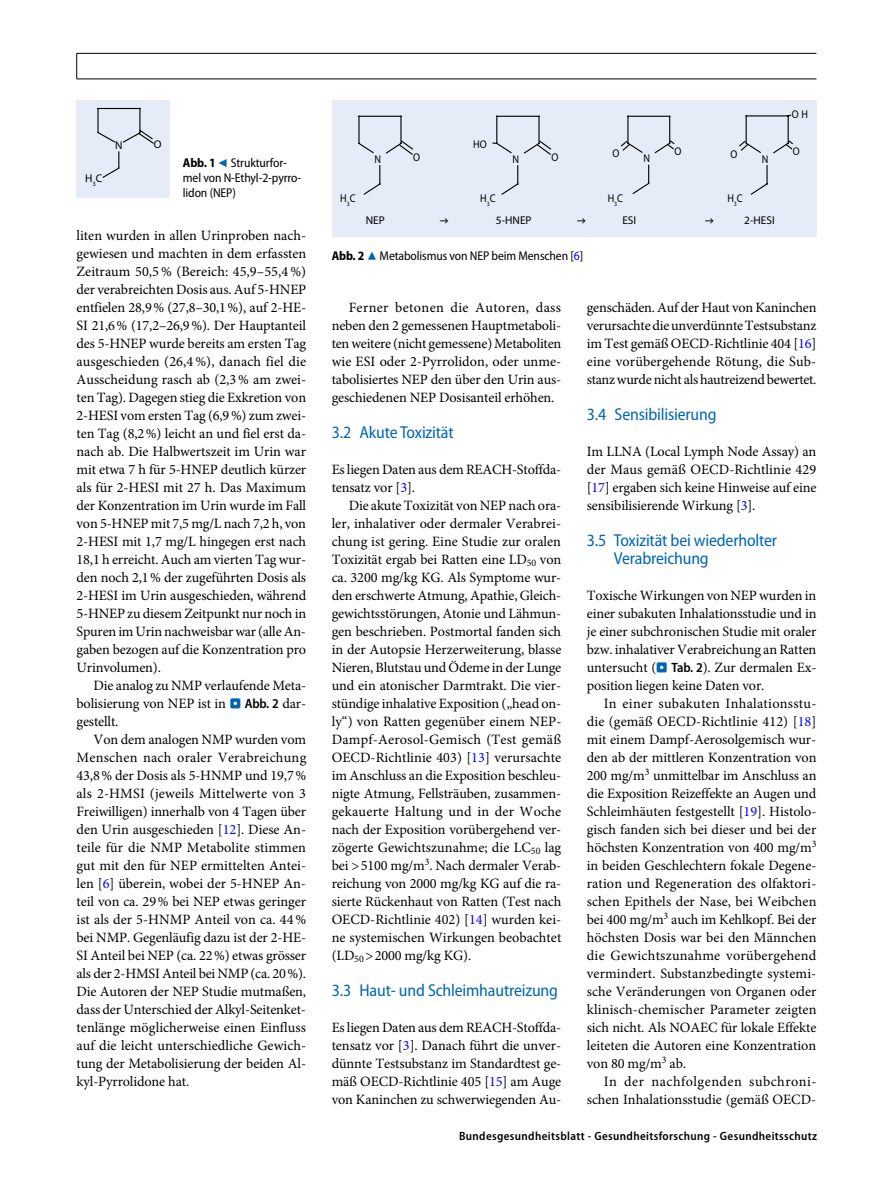
<style>
.page{position:relative;width:893px;height:1187px;background:#fff}
.page>*{position:absolute;margin:0;border:0;box-sizing:border-box;transform-origin:0 0}
.t1{font:semi-condensed 17.25px/18px "Myriad Pro";letter-spacing:-.01em;color:#0066b3}
.t2{font:14.25px/18px "Minion Pro";letter-spacing:-.01em;color:#000;text-align:justify}
.t3{font:semi-condensed 12.75px/15px "Myriad Pro";letter-spacing:-.01em;color:#000}
.t4{font:600 semi-condensed 12px "Myriad Pro";letter-spacing:.03em;color:#000}
.t5{font:11.25px "Myriad Pro";color:#000}
.t6{font:11.25px "Myriad Pro";color:#000;scale:.89 1}
.t7{font:11.25px "Myriad Pro";color:#000;scale:.9 1}
.t8{font:6.6px "Myriad Pro";color:#000;scale:.89 1}
.s1{font-weight:700}
.s2{font-family:"Blik Buttons";font-stretch:normal;font-size:13.5px;color:#0066b3}
.s3{font-family:"Blik Buttons";font-size:13.5px;color:#0066b3}
.s4{font-family:"Myriad Pro";font-weight:600;font-stretch:semi-condensed;font-size:13.5px}
.s5{color:#00f}
.s6{font-size:18px}
</style>
<div class="page">
<div style="left:332px;top:100px;width:484px;height:136px;background:#e6ecf7"></div>
<svg style="left:358px;top:115px;width:55px;height:80px"></svg>
<svg style="left:492px;top:115px;width:60px;height:80px"></svg>
<svg style="left:739px;top:114px;width:54px;height:81px"></svg>
<svg style="left:620px;top:115px;width:55px;height:80px"></svg>
<div style="left:77px;top:100px;width:93px;height:97px;background:#e6ecf7"></div>
<svg style="left:97px;top:107px;width:57px;height:71px"></svg>
<hr style="left:77px;top:79px;width:739px;height:1px;background:#000">
<svg style="left:76px;top:54px;width:1px;height:25px"></svg>
<hr style="left:77px;top:53px;width:739px;height:1px;background:#000">
<p class="t5" style="left:85px;top:171px;width:19px">H<sub>3</sub>C</p>
<p class="t5" style="left:115px;top:139px;width:9px">N</p>
<p class="t5" style="left:154px;top:137px;width:9px">O</p>
<p class="t3" style="left:183px;top:156px;width:120px"><span class="s1">Abb. 1</span> <span class="s2">9</span> Strukturfor&shy;mel von N-Ethyl-2-pyrro&shy;lidon (NEP)</p>
<p class="t2" style="left:77px;top:226px;width:231px">liten wurden in allen Urinproben nach&shy;gewiesen und machten in dem erfassten Zeitraum 50,5% (Bereich: 45,9–55,4%) der verabreichten Dosis aus. Auf 5-HNEP entfielen 28,9% (27,8–30,1%), auf 2-HE-SI 21,6% (17,2–26,9%). Der Hauptanteil des 5-HNEP wurde bereits am ersten Tag ausgeschieden (26,4%), danach fiel die Ausscheidung rasch ab (2,3% am zwei&shy;ten Tag). Dagegen stieg die Exkretion von 2-HESI vom ersten Tag (6,9%) zum zwei&shy;ten Tag (8,2%) leicht an und fiel erst da&shy;nach ab. Die Halbwertszeit im Urin war mit etwa 7 h für 5-HNEP deutlich kürzer als für 2-HESI mit 27 h. Das Maximum der Konzentration im Urin wurde im Fall von 5-HNEP mit 7,5 mg/L nach 7,2 h, von 2-HESI mit 1,7 mg/L hingegen erst nach 18,1 h erreicht. Auch am vierten Tag wur&shy;den noch 2,1% der zugeführten Dosis als 2-HESI im Urin ausgeschieden, während 5-HNEP zu diesem Zeitpunkt nur noch in Spuren im Urin nachweisbar war (alle An&shy;gaben bezogen auf die Konzentration pro Urinvolumen).</p>
<p class="t2" style="left:77px;top:676px;width:231px;text-indent:17px">Die analog zu NMP verlaufende Meta&shy;bolisierung von NEP ist in <span class="s3">.</span> <span class="s4">Abb. 2</span> dar&shy;gestellt.</p>
<p class="t2" style="left:77px;top:730px;width:231px;text-indent:17px">Von dem analogen NMP wurden vom Menschen nach oraler Verabreichung 43,8% der Dosis als 5-HNMP und 19,7% als 2-HMSI (jeweils Mittelwerte von 3<br>Freiwilligen) innerhalb von 4 Tagen über den Urin ausgeschieden [<span class="s5">12</span>]. Diese An&shy;teile für die NMP Metabolite stimmen gut mit den für NEP ermittelten Antei&shy;len [<span class="s5">6</span>] überein, wobei der 5-HNEP An&shy;teil von ca. 29% bei NEP etwas geringer ist als der 5-HNMP Anteil von ca. 44% bei NMP. Gegenläufig dazu ist der 2-HE-SI Anteil bei NEP (ca. 22%) etwas grösser als der 2-HMSI Anteil bei NMP (ca. 20%).<br>Die Autoren der NEP Studie mutmaßen, dass der Unterschied der Alkyl-Seitenket&shy;tenlänge möglicherweise einen Einfluss auf die leicht unterschiedliche Gewich&shy;tung der Metabolisierung der beiden Al&shy;kyl-Pyrrolidone hat.</p>
<p class="t6" style="left:340px;top:191px;width:9px">H</p>
<p class="t8" style="left:347px;top:200px;width:11px">3<sup>C</sup></p>
<p class="t7" style="left:375px;top:152px;width:9px">N</p>
<p class="t7" style="left:413px;top:150px;width:9px">O</p>
<p class="t7" style="left:473px;top:137px;width:17px">HO</p>
<p class="t6" style="left:480px;top:191px;width:19px">H C</p>
<p class="t8" style="left:487px;top:200px;width:5px">3</p>
<p class="t7" style="left:512px;top:152px;width:9px">N</p>
<p class="t7" style="left:551px;top:150px;width:9px">O</p>
<p class="t6" style="left:792px;top:107px;width:20px">O H</p>
<p class="t7" style="left:612px;top:147px;width:9px">O</p>
<p class="t7" style="left:674px;top:144px;width:9px">O</p>
<p class="t7" style="left:643px;top:152px;width:9px">N</p>
<p class="t6" style="left:731px;top:147px;width:9px">O</p>
<p class="t6" style="left:793px;top:145px;width:9px">O</p>
<p class="t6" style="left:762px;top:152px;width:9px">N</p>
<p class="t6" style="left:608px;top:191px;width:19px">H C</p>
<p class="t8" style="left:614px;top:200px;width:5px">3</p>
<p class="t6" style="left:727px;top:191px;width:19px">H<sub>3</sub>C</p>
<p class="t5" style="left:366px;top:213px;width:21px">NEP</p>
<p class="t5" style="left:496px;top:213px;width:37px">5-HNEP</p>
<p class="t5" style="left:622px;top:213px;width:15px">ESI</p>
<p class="t5" style="left:744px;top:213px;width:32px">2-HESI</p>
<p class="t3" style="left:332px;top:248px;width:253px"><span class="s1">Abb. 2</span> <span class="s2">8</span> Metabolismus von NEP beim Menschen [<span class="s5">6</span>]</p>
<p class="t2" style="left:332px;top:298px;width:231px;text-align:left;text-indent:17px">Ferner betonen die Autoren, dass neben den 2 gemessenen Hauptmetaboli&shy;ten weitere (nicht gemessene) Metaboliten wie ESI oder 2-Pyrrolidon, oder unme‑ tabolisiertes NEP den über den Urin aus&shy;geschiedenen NEP Dosisanteil erhöhen.</p>
<p class="t1" style="left:332px;top:423px;width:124px">3.2 Akute Toxizität</p>
<p class="t2" style="left:332px;top:460px;width:231px">Es liegen Daten aus dem REACH-Stoffda&shy;tensatz vor [<span class="s5">3</span>].</p>
<p class="t2" style="left:332px;top:496px;width:231px;text-indent:17px">Die akute Toxizität von NEP nach ora&shy;ler, inhalativer oder dermaler Verabrei&shy;chung ist gering. Eine Studie zur oralen Toxizität ergab bei Ratten eine LD<sub>50</sub> von ca. 3200 mg/kg KG. Als Symptome wur&shy;den erschwerte Atmung, Apathie, Gleich&shy;gewichtsstörungen, Atonie und Lähmun&shy;gen beschrieben. Postmortal fanden sich in der Autopsie Herzerweiterung, blasse Nieren, Blutstau und Ödeme in der Lunge und ein atonischer Darmtrakt. Die vier&shy;stündige inhalative Exposition („head on&shy;ly“) von Ratten gegenüber einem NEP-Dampf-Aerosol-Gemisch (Test gemäß OECD-Richtlinie 403) [<span class="s5">13</span>] verursachte im Anschluss an die Exposition beschleu&shy;nigte Atmung, Fellsträuben, zusammen&shy;gekauerte Haltung und in der Woche nach der Exposition vorübergehend ver&shy;zögerte Gewichtszunahme; die LC<sub>50</sub> lag bei &gt;5100 mg/m<sup>3</sup>. Nach dermaler Verab&shy;reichung von 2000 mg/kg KG auf die ra&shy;sierte Rückenhaut von Ratten (Test nach OECD-Richtlinie 402) [<span class="s5">14</span>] wurden kei&shy;ne systemischen Wirkungen beobachtet (LD<sub>50</sub> &gt;2000 mg/kg KG).</p>
<p class="t1" style="left:332px;top:981px;width:228px">3.3 Haut- und Schleimhautreizung</p>
<p class="t2" style="left:332px;top:1018px;width:231px">Es liegen Daten aus dem REACH-Stoffda&shy;tensatz vor [<span class="s5">3</span>]. Danach führt die unver&shy;dünnte Testsubstanz im Standardtest ge&shy;mäß OECD-Richtlinie 405 [<span class="s5">15</span>] am Auge von Kaninchen zu schwerwiegenden Au-</p>
<p class="t2" style="left:587px;top:298px;width:231px;text-align:left">genschäden. Auf der Haut von Kaninchen verursachte die unverdünnte Testsubstanz im Test gemäß OECD-Richtlinie 404 [<span class="s5">16</span>] eine vorübergehende Rötung, die Sub‑ stanz wurde nicht als hautreizend bewertet.</p>
<p class="t1" style="left:587px;top:405px;width:131px">3.4 Sensibilisierung</p>
<p class="t2" style="left:587px;top:442px;width:231px">Im LLNA (Local Lymph Node Assay) an der Maus gemäß OECD-Richtlinie 429 [<span class="s5">17</span>] ergaben sich keine Hinweise auf eine sensibilisierende Wirkung [<span class="s5">3</span>].</p>
<p class="t1" style="left:614px;top:531px;width:165px;text-indent:-27px">3.5 Toxizität bei wiederholter<br>Verabreichung</p>
<p class="t2" style="left:587px;top:586px;width:231px">Toxische Wirkungen von NEP wurden in einer subakuten Inhalationsstudie und in je einer subchronischen Studie mit oraler bzw. inhalativer Verabreichung an Ratten untersucht (<span class="s3">.</span> <span class="s4">Tab. 2</span>). Zur dermalen Ex&shy;position liegen keine Daten vor.</p>
<p class="t2" style="left:587px;top:694px;width:231px;text-indent:17px">In einer subakuten Inhalationsstu&shy;die (gemäß OECD-Richtlinie 412) [<span class="s5">18</span>] mit einem Dampf-Aerosolgemisch wur&shy;den ab der mittleren Konzentration von 200 mg/m<sup>3</sup> unmittelbar im Anschluss an die Exposition Reizeffekte an Augen und Schleimhäuten festgestellt [<span class="s5">19</span>]. Histolo&shy;gisch fanden sich bei dieser und bei der höchsten Konzentration von 400 mg/m<sup>3 </sup>in beiden Geschlechtern fokale Degene&shy;ration und Regeneration des olfaktori&shy;schen Epithels der Nase, bei Weibchen bei 400 mg/m<sup>3</sup> auch im Kehlkopf. Bei der höchsten Dosis war bei den Männchen die Gewichtszunahme vorübergehend vermindert. Substanzbedingte systemi&shy;sche Veränderungen von Organen oder klinisch-chemischer Parameter zeigten sich nicht. Als NOAEC für lokale Effekte leiteten die Autoren eine Konzentration von 80 mg/m<sup>3</sup> ab.</p>
<p class="t2" style="left:587px;top:1072px;width:231px;text-align:right">In der nachfolgenden subchroni&shy;schen Inhalationsstudie (gemäß OECD-</p>
<p class="t4" style="left:459px;top:1129px;width:376px">Bundesgesundheitsblatt - Gesundheitsforschung - Gesundheitsschutz <span class="s6">3</span></p>
</div>
